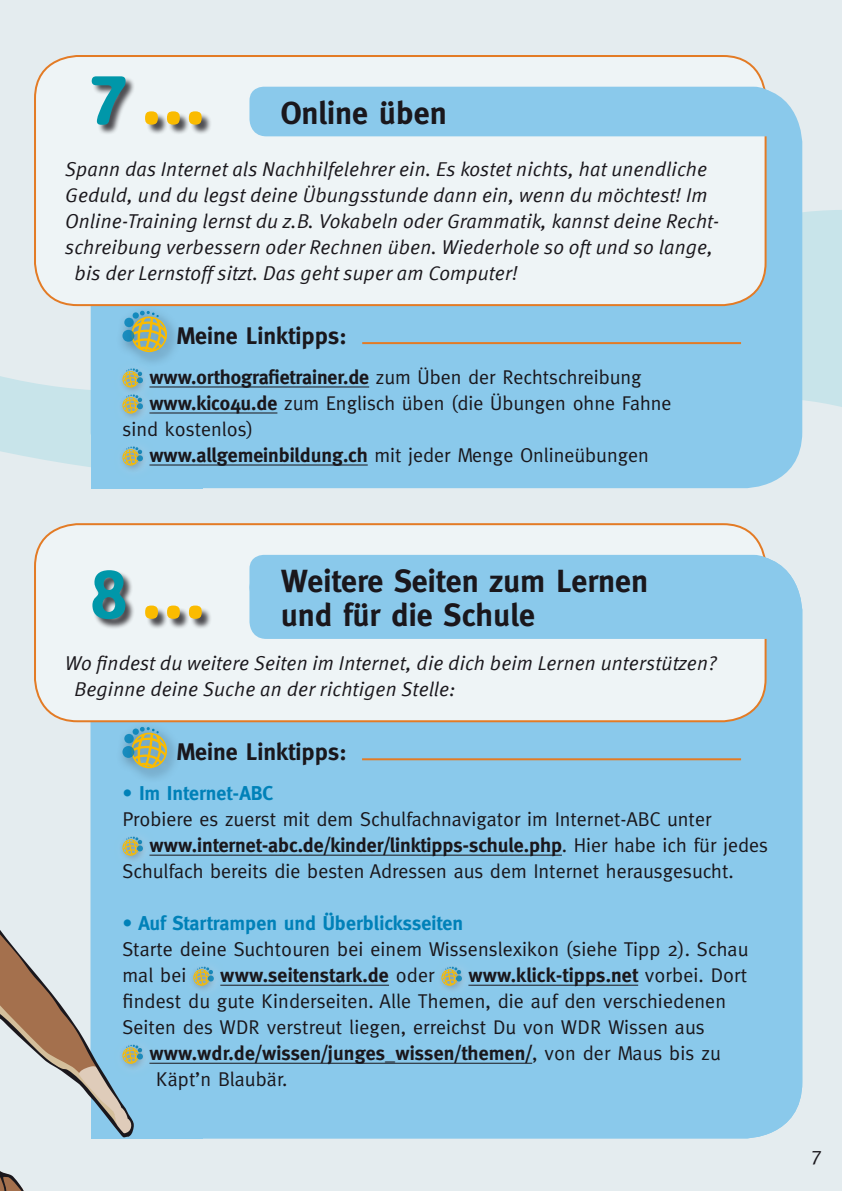
<style>
.page{position:relative;width:842px;height:1191px;background:#e4ecef}
.page>*{position:absolute;margin:0;border:0;box-sizing:border-box;transform-origin:0 0}
.t1{font:500 72px "Blur";color:#fabb00}
.t2{font:700 32px "Meta";color:#1a171c}
.t3{font:700 24px "Meta";color:#1a171c}
.t4{font:20px/26px "Meta";color:#1a171c}
.t5{font:italic 20px/26px "Meta Normal";letter-spacing:.01em;color:#1a171c}
.t6{font:700 20px/26px "Meta";letter-spacing:-.005em;color:#1a171c}
.t7{font:700 20px "Meta";color:#0081b8}
.t8{font:20px "Meta Caps";color:#1a171c}
.s1{color:#0097a9}
.s2{font-weight:400}
.s3{font-weight:700}
</style>
<div class="page">
<svg style="left:0;top:176px;width:842px;height:383px"></svg>
<div style="left:91px;top:396px;width:112px;height:92px;background:#8ac9eb"></div>
<div style="left:91px;top:87px;width:711px;height:401px;background:#8ac9eb;border-radius:57px"></div>
<hr style="left:149px;top:387px;width:220px;height:1px;background:#1a171c">
<hr style="left:149px;top:413px;width:128px;height:1px;background:#1a171c">
<hr style="left:149px;top:465px;width:219px;height:1px;background:#1a171c">
<div style="left:116px;top:304px;width:66px;height:63px;background:#1a171c;opacity:.51"></div>
<div style="left:129px;top:314px;width:48px;height:48px;background:#86c4e8;opacity:.75"></div>
<svg style="left:122px;top:311px;width:45px;height:41px;background:#94af8d"></svg>
<div style="left:114px;top:360px;width:42px;height:41px;background:#8bc9ea"></div>
<svg style="left:122px;top:368px;width:21px;height:18px"></svg>
<svg style="left:124px;top:386px;width:32px;height:28px"></svg>
<div style="left:118px;top:392px;width:29px;height:29px;background:#1a171c;opacity:.39"></div>
<svg style="left:122px;top:394px;width:21px;height:19px"></svg>
<div style="left:114px;top:438px;width:42px;height:41px;background:#8ac9ea"></div>
<div style="left:118px;top:444px;width:29px;height:29px;background:#1a171c;opacity:.39"></div>
<svg style="left:122px;top:446px;width:21px;height:19px"></svg>
<div style="left:91px;top:555px;width:711px;height:583px;background:#8ac9eb;border-radius:57px"></div>
<hr style="left:149px;top:855px;width:413px;height:1px;background:#1a171c">
<hr style="left:220px;top:985px;width:169px;height:1px;background:#1a171c">
<hr style="left:468px;top:985px;width:170px;height:1px;background:#1a171c">
<hr style="left:149px;top:1063px;width:383px;height:1px;background:#1a171c">
<div style="left:129px;top:730px;width:48px;height:48px;background:#86c4e8;opacity:.75"></div>
<svg style="left:122px;top:727px;width:45px;height:41px;background:#94af8d"></svg>
<div style="left:114px;top:828px;width:42px;height:41px;background:#8ac9ea"></div>
<div style="left:118px;top:834px;width:29px;height:29px;background:#1a171c;opacity:.39"></div>
<svg style="left:122px;top:836px;width:21px;height:19px"></svg>
<div style="left:185px;top:958px;width:42px;height:41px;background:#8ac9ea"></div>
<div style="left:189px;top:964px;width:29px;height:29px;background:#1a171c;opacity:.39"></div>
<svg style="left:193px;top:966px;width:21px;height:19px"></svg>
<div style="left:433px;top:958px;width:42px;height:41px;background:#8ac9ea"></div>
<div style="left:437px;top:964px;width:29px;height:29px;background:#1a171c;opacity:.39"></div>
<svg style="left:441px;top:966px;width:21px;height:19px"></svg>
<div style="left:114px;top:1036px;width:42px;height:41px;background:#8ac9ea"></div>
<div style="left:118px;top:1042px;width:29px;height:29px;background:#90c9e8"></div>
<hr style="left:362px;top:758px;width:379px;height:2px;background:#e37b25">
<svg style="left:136px;top:1045px;width:7px;height:22px"></svg>
<svg style="left:0;top:857px;width:136px;height:334px"></svg>
<div style="left:35px;top:56px;width:730px;height:249px;background:#eef4f6;border-radius:43px"></div>
<div style="left:34px;top:55px;width:732px;height:251px;border:2px solid #e37b25;border-radius:43px"></div>
<div style="left:35px;top:524px;width:730px;height:197px;background:#eef4f6;border-radius:43px"></div>
<div style="left:34px;top:523px;width:732px;height:199px;border:2px solid #e37b25;border-radius:43px"></div>
<div style="left:249px;top:87px;width:553px;height:49px;background:#8ac9eb"></div>
<div style="left:249px;top:555px;width:554px;height:84px;background:#8ac9eb"></div>
<div style="left:92px;top:77px;width:120px;height:58px;background:#1a171c;opacity:.75"></div>
<hr style="left:362px;top:342px;width:379px;height:2px;background:#e37b25">
<div style="left:93px;top:571px;width:119px;height:59px;background:#1a171c;opacity:.75"></div>
<h1 class="t1" style="left:91px;top:58px;width:113px"><span class="s1">7</span> ...</h1>
<h2 class="t2" style="left:281px;top:94px;width:168px">Online üben</h2>
<p class="t5" style="left:65px;top:156px;width:643px">Spann das Internet als Nachhilfelehrer ein. Es kostet nichts, hat unendliche</p>
<p class="t5" style="left:65px;top:182px;width:644px">Geduld, und du legst deine Übungsstunde dann ein, wenn du möchtest! Im</p>
<p class="t5" style="left:65px;top:208px;width:656px">Online-Training lernst du z.B. Vokabeln oder Grammatik, kannst deine Recht-</p>
<p class="t5" style="left:65px;top:234px;width:649px">schreibung verbessern oder Rechnen üben. Wiederhole so oft und so lange,</p>
<p class="t5" style="left:75px;top:260px;width:445px">bis der Lernstoff sitzt. Das geht super am Computer!</p>
<p class="t3" style="left:176px;top:322px;width:172px">Meine Linktipps:</p>
<p class="t6" style="left:149px;top:364px;width:494px">www.orthografietrainer.de <span class="s2">zum Üben der Rechtschreibung</span></p>
<p class="t4" style="left:149px;top:390px;width:523px"><span class="s3">www.kico4u.de</span> zum Englisch üben (die Übungen ohne Fahne</p>
<p class="t4" style="left:122px;top:416px;width:132px">sind kostenlos)</p>
<p class="t4" style="left:149px;top:442px;width:501px"><span class="s3">www.allgemeinbildung.ch</span> mit jeder Menge Onlineübungen</p>
<h2 class="t2" style="left:281px;top:562px;width:369px">Weitere Seiten zum Lernen</h2>
<h1 class="t1" style="left:91px;top:552px;width:113px"><span class="s1">8</span> ...</h1>
<h2 class="t2" style="left:281px;top:596px;width:256px">und für die Schule</h2>
<p class="t5" style="left:75px;top:650px;width:644px;text-indent:-9px">Wo findest du weitere Seiten im Internet, die dich beim Lernen unterstützen?<br>Beginne deine Suche an der richtigen Stelle:</p>
<p class="t3" style="left:176px;top:738px;width:172px">Meine Linktipps:</p>
<p class="t7" style="left:122px;top:782px;width:152px">• Im Internet-ABC</p>
<p class="t4" style="left:122px;top:806px;width:590px">Probiere es zuerst mit dem Schulfachnavigator im Internet-ABC unter</p>
<p class="t6" style="left:149px;top:832px;width:620px">www.internet-abc.de/kinder/linktipps-schule.php<span class="s2">. Hier habe ich für jedes</span></p>
<p class="t4" style="left:122px;top:858px;width:613px">Schulfach bereits die besten Adressen aus dem Internet herausgesucht.</p>
<p class="t7" style="left:122px;top:912px;width:342px">• Auf Startrampen und Überblicksseiten</p>
<p class="t4" style="left:122px;top:936px;width:627px">Starte deine Suchtouren bei einem Wissenslexikon (siehe Tipp 2). Schau mal bei</p>
<p class="t4" style="left:122px;top:962px;width:626px;text-indent:346px"><span class="s3">www.klick-tipps.net</span> vorbei. Dort findest du gute Kinderseiten. Alle Themen, die auf den verschiedenen<br>Seiten des WDR verstreut liegen, erreichst Du von WDR Wissen aus</p>
<p class="t6" style="left:156px;top:1040px;width:566px;text-indent:-7px">www.wdr.de/wissen/junges_wissen/themen/<span class="s2">, von der Maus bis zu<br>Käpt’n Blaubär.</span></p>
<p class="t6" style="left:220px;top:962px;width:216px">www.seitenstark.de <span class="s2">oder</span></p>
<p class="t8" style="left:811px;top:1146px;width:12px">7</p>
</div>
